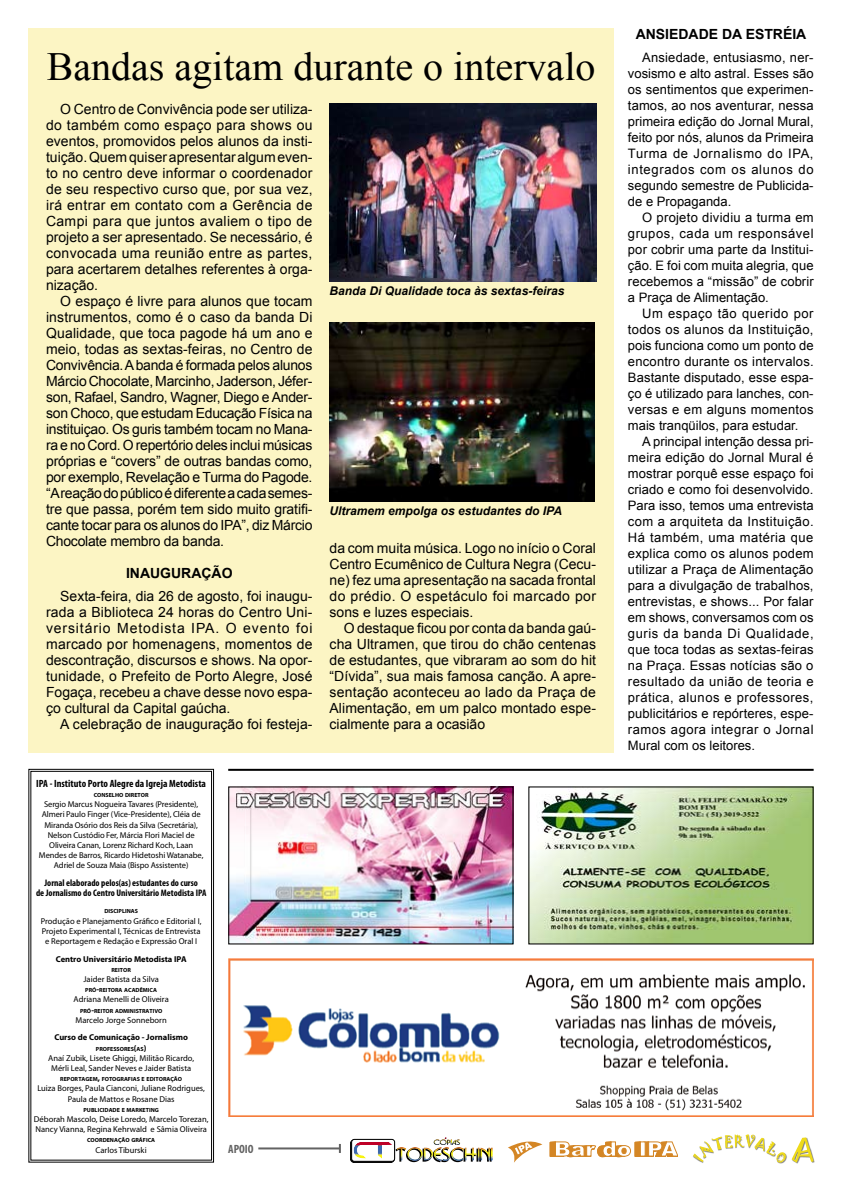
<style>
.page{position:relative;width:842px;height:1191px;background:#fff}
.page>*{position:absolute;margin:0;border:0;box-sizing:border-box;transform-origin:0 0}
.t1{font:40px "Times New Roman";color:#000}
.t2{font:14px/16px "Arial";color:#000;text-align:justify}
.t3{font:700 14px "Arial";color:#000}
.t4{font:13px/16px "Arial";color:#000;text-align:justify}
.t5{font:italic 700 12px "Arial";color:#000}
.t6{font:700 condensed 12px "Myriad Pro";color:#636363}
.t7{font:700 condensed 10.5px "Myriad Pro";color:#000}
.t8{font:700 condensed 9.5px/10.2px "Myriad Pro";color:#000;text-align:center}
.t9{font:8.5px/10.2px "Myriad Pro";color:#000;text-align:center}
.t10{font:700 8.5px "Myriad Pro";color:#000}
.t11{font:700 5.9px "Myriad Pro";color:#000}
.s1{font-size:8.5px}
</style>
<div class="page">
<div style="left:28px;top:28px;width:586px;height:725px;background:#fcf5c4"></div>
<svg style="left:28px;top:768px;width:187px;height:395px"></svg>
<div style="left:30px;top:771px;width:182px;height:389px;border:1px solid #000"></div>
<img style="left:530px;top:788px;width:282px;height:154px">
<img style="left:230px;top:788px;width:281px;height:154px">
<img style="left:228px;top:958px;width:585px;height:158px">
<hr style="left:228px;top:769px;width:586px;height:2px;background:#000">
<img style="left:330px;top:103px;width:266px;height:179px">
<img style="left:330px;top:323px;width:265px;height:178px">
<hr style="left:258px;top:1147px;width:82px;height:2px;background:#636363">
<svg style="left:339px;top:1144px;width:2px;height:9px"></svg>
<div style="left:350px;top:1139px;width:45px;height:23px;border:1px solid #000;border-radius:4px"></div>
<div style="left:352px;top:1139px;width:43px;height:22px;border:1px solid #000;border-radius:3px"></div>
<img style="left:353px;top:1141px;width:39px;height:17px">
<img style="left:395px;top:1137px;width:98px;height:25px">
<svg style="left:549px;top:1141px;width:129px;height:16px"></svg>
<svg style="left:508px;top:1141px;width:34px;height:21px"></svg>
<div style="left:693px;top:1134px;width:122px;height:29px;background:#000;opacity:.5"></div>
<svg style="left:693px;top:1134px;width:121px;height:28px"></svg>
<h1 class="t1" style="left:47px;top:40px;width:550px">Bandas agitam durante o intervalo</h1>
<p class="t2" style="left:46px;top:101px;width:268px;text-indent:14px">O Centro de Convivência pode ser utiliza&shy;do também como espaço para shows ou eventos, promovidos pelos alunos da insti&shy;tuição. Quem quiser apresentar algum even&shy;to no centro deve informar o coordenador de seu respectivo curso que, por sua vez, irá entrar em contato com a Gerência de Campi para que juntos avaliem o tipo de projeto a ser apresentado. Se necessário, é convocada uma reunião entre as partes, para acertarem detalhes referentes à orga&shy;nização.</p>
<p class="t2" style="left:46px;top:293px;width:268px;text-indent:14px">O espaço é livre para alunos que tocam instrumentos, como é o caso da banda Di Qualidade, que toca pagode há um ano e meio, todas as sextas-feiras, no Centro de Convivência. A banda é formada pelos alunos Márcio Chocolate, Marcinho, Jaderson, Jéfer&shy;son, Rafael, Sandro, Wagner, Diego e Ander&shy;son Choco, que estudam Educação Física na instituiçao. Os guris também tocam no Mana&shy;ra e no Cord. O repertório deles inclui músicas próprias e “covers” de outras bandas como, por exemplo, Revelação e Turma do Pagode. “A reação do público é diferente a ca-da semes&shy;tre que passa, porém tem sido muito gratifi&shy;cante tocar para os alunos do IPA”, diz Márcio Chocolate membro da banda.</p>
<p class="t3" style="left:126px;top:563px;width:108px">INAUGURAÇÃO</p>
<p class="t2" style="left:46px;top:588px;width:268px;text-indent:14px">Sexta-feira, dia 26 de agosto, foi inaugu&shy;rada a Biblioteca 24 horas do Centro Uni&shy;versitário Metodista IPA. O evento foi marcado por homenagens, momentos de descontração, discursos e shows. Na opor&shy;tunidade, o Prefeito de Porto Alegre, José Fogaça, recebeu a chave desse novo espa&shy;ço cultural da Capital gaúcha.</p>
<p class="t2" style="left:60px;top:716px;width:254px">A celebração de inauguração foi festeja-</p>
<p class="t5" style="left:330px;top:283px;width:236px">Banda Di Qualidade toca às sextas-feiras</p>
<p class="t5" style="left:330px;top:502px;width:234px">Ultramem empolga os estudantes do IPA</p>
<p class="t2" style="left:330px;top:540px;width:268px">da com muita música. Logo no início o Coral Centro Ecumênico de Cultura Negra (Cecu&shy;ne) fez uma apresentação na sacada frontal do prédio. O espetáculo foi marcado por sons e luzes especiais.</p>
<p class="t2" style="left:330px;top:620px;width:268px;text-indent:14px">O destaque ficou por conta da banda gaú&shy;cha Ultramen, que tirou do chão centenas de estudantes, que vibraram ao som do hit “Dívida”, sua mais famosa canção. A apre&shy;sentação aconteceu ao lado da Praça de Alimentação, em um palco montado espe&shy;cialmente para a ocasião</p>
<p class="t7" style="left:36px;top:776px;width:171px">IPA - Instituto Porto Alegre da Igreja Metodista</p>
<p class="t11" style="left:94px;top:791px;width:56px">CONSELHO DIRETOR</p>
<p class="t9" style="left:39px;top:799px;width:166px">Sergio Marcus Nogueira Tavares (Presidente), Almeri Paulo Finger (Vice-Presidente), Cléia de Miranda Osório dos Reis da Silva (Secretária), Nelson Custódio Fer, Márcia Flori Maciel de Oliveira Canan, Lorenz Richard Koch, Laan Mendes de Barros, Ricardo Hidetoshi Watanabe, Adriel de Souza Maia (Bispo Assistente)</p>
<p class="t8" style="left:36px;top:877px;width:172px">Jornal elaborado pelos(as) estudantes do curso<br>de Jornalismo do Centro Universitário Metodista IPA</p>
<p class="t11" style="left:104px;top:907px;width:35px">DISCIPLINAS</p>
<p class="t9" style="left:41px;top:915px;width:162px">Produção e Planejamento Gráfico e Editorial I,<br>Projeto Experimental I, Técnicas de Entrevista e Reportagem e Redação e Expressão Oral I</p>
<p class="t10" style="left:56px;top:953px;width:132px">CENTRO UNIVERSITÁRIO METODISTA IPA</p>
<p class="t11" style="left:112px;top:966px;width:21px">REITOR</p>
<p class="t9" style="left:83px;top:974px;width:77px">Jaider Batista da Silva</p>
<p class="t11" style="left:85px;top:986px;width:73px">PRÓ<span class="s1">-</span>REITORA ACADÊMICA</p>
<p class="t9" style="left:74px;top:994px;width:97px">Adriana Menelli de Oliveira</p>
<p class="t11" style="left:80px;top:1006px;width:84px">PRÓ<span class="s1">-</span>REITOR ADMINISTRATIVO</p>
<p class="t9" style="left:76px;top:1014px;width:93px">Marcelo Jorge Sonneborn</p>
<p class="t10" style="left:54px;top:1032px;width:135px">CURSO DE COMUNICAÇÃO - JORNALISMO</p>
<p class="t11" style="left:96px;top:1044px;width:52px">PROFESSORES<span class="s1">(</span>AS<span class="s1">)</span></p>
<p class="t9" style="left:48px;top:1052px;width:147px">Anaí Zubik, Lisete Ghiggi, Militão Ricardo,<br>Mérli Leal, Sander Neves e Jaider Batista</p>
<p class="t11" style="left:60px;top:1075px;width:123px">REPORTAGEM<span class="s1">,</span> FOTOGRAFIAS E EDITORAÇÃO</p>
<p class="t9" style="left:37px;top:1083px;width:169px">Luiza Borges, Paula Cianconi, Juliane Rodrigues,<br>Paula de Mattos e Rosane Dias</p>
<p class="t11" style="left:84px;top:1106px;width:77px">PUBLICIDADE E MARKETING</p>
<p class="t9" style="left:34px;top:1114px;width:176px;text-align:left">Déborah Mascolo, Deise Loredo, Marcelo Torezan,<br>Nancy Vianna, Regina Kehrwald e Sâmia Oliveira</p>
<p class="t11" style="left:87px;top:1136px;width:69px">COORDENAÇÃO GRÁFICA</p>
<p class="t9" style="left:96px;top:1144px;width:53px">Carlos Tiburski</p>
<p class="t6" style="left:228px;top:1141px;width:27px">APOIO</p>
<p class="t3" style="left:636px;top:24px;width:172px">ANSIEDADE DA ESTRÉIA</p>
<p class="t4" style="left:628px;top:49px;width:187px;text-indent:14px">Ansiedade, entusiasmo, ner&shy;vosismo e alto astral. Esses são os sentimentos que experimen&shy;tamos, ao nos aventurar, nessa primeira edição do Jornal Mural, feito por nós, alunos da Primeira Turma de Jornalismo do IPA, integrados com os alunos do segundo semestre de Publicida&shy;de e Propaganda.</p>
<p class="t4" style="left:628px;top:209px;width:187px;text-indent:14px">O projeto dividiu a turma em grupos, cada um responsável por cobrir uma parte da Institui&shy;ção. E foi com muita alegria, que recebemos a “missão” de cobrir a Praça de Alimentação.</p>
<p class="t4" style="left:628px;top:305px;width:187px;text-indent:14px">Um espaço tão querido por todos os alunos da Instituição, pois funciona como um ponto de encontro durante os intervalos.<br>Bastante disputado, esse espa&shy;ço é utilizado para lanches, con&shy;versas e em alguns momentos mais tranqüilos, para estudar.</p>
<p class="t4" style="left:628px;top:433px;width:187px;text-indent:14px">A principal intenção dessa pri&shy;meira edição do Jornal Mural é mostrar porquê esse espaço foi criado e como foi desenvolvido.<br>Para isso, temos uma entrevista com a arquiteta da Instituição.<br>Há também, uma matéria que explica como os alunos podem utilizar a Praça de Alimentação para a divulgação de trabalhos, entrevistas, e shows... Por falar em shows, conversamos com os guris da banda Di Qualidade, que toca todas as sextas-feiras na Praça. Essas notícias são o resultado da união de teoria e prática, alunos e professores, publicitários e repórteres, espe&shy;ramos agora integrar o Jornal Mural com os leitores.</p>
</div>
